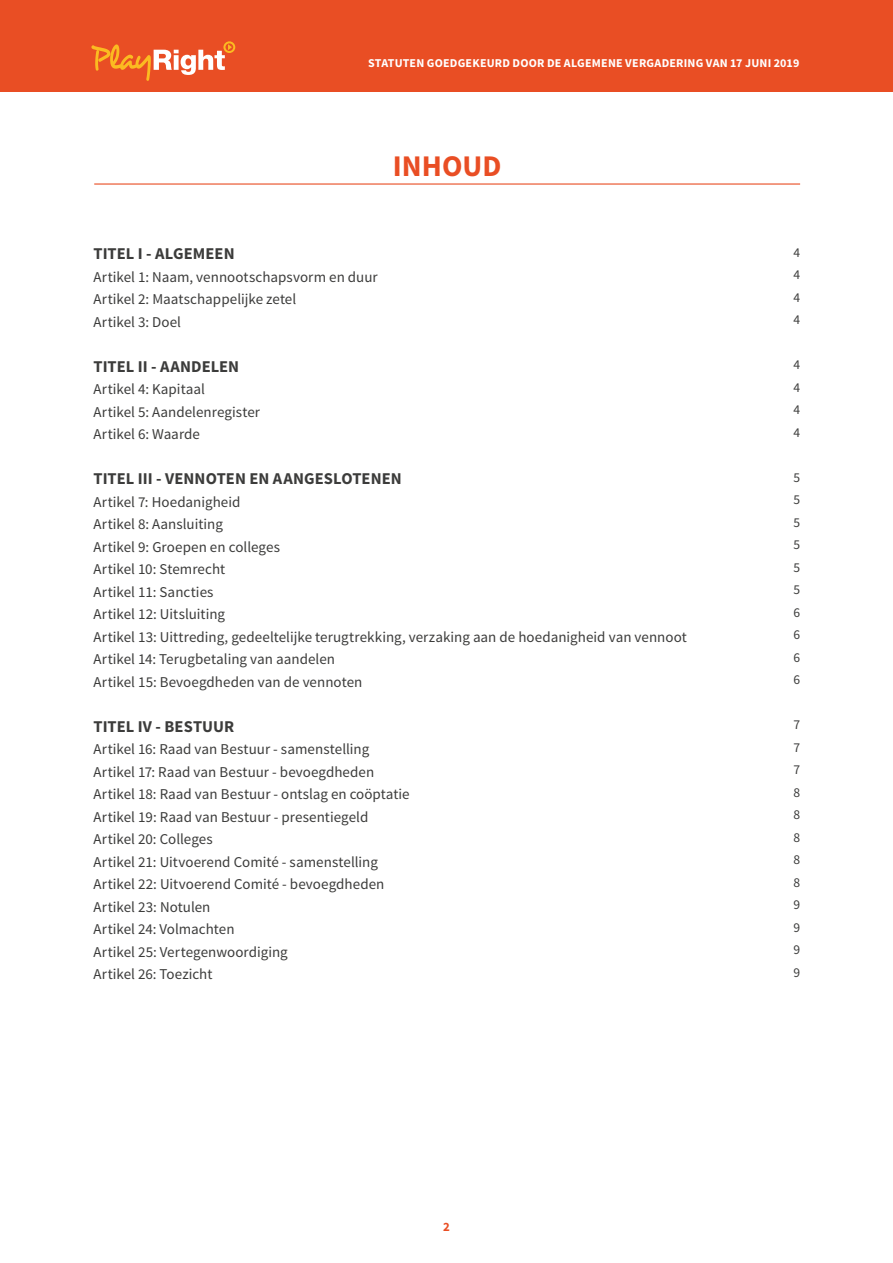
<style>
.page{position:relative;width:893px;height:1263px;background:#fff}
.page>*{position:absolute;margin:0;border:0;box-sizing:border-box;transform-origin:0 0}
.t1{font:700 30px "Source Sans Pro";color:#e94e24}
.t2{font:700 16.5px "Source Sans Pro";letter-spacing:.005em;color:#3c3c3b}
.t3{font:15px/22.5px "Source Sans Pro";letter-spacing:.005em;color:#3c3c3b}
.t4{font:13.5px/22.5px "Source Sans Pro";color:#3c3c3b;text-align:justify}
.t5{font:700 12.75px "Source Sans Pro";color:#e94e24}
.t6{font:700 12px "Source Sans Pro";letter-spacing:.015em;color:#fff}
</style>
<div class="page">
<div style="left:0;top:0;width:893px;height:92px;background:#e94e24"></div>
<svg style="left:91px;top:41px;width:144px;height:40px"></svg>
<hr style="left:94px;top:183px;width:706px;height:2px;background:#e94e24">
<p class="t6" style="left:368px;top:55px;width:433px">STATUTEN GOEDGEKEURD DOOR DE ALGEMENE VERGADERING VAN 17 JUNI 2019</p>
<h1 class="t1" style="left:393px;top:146px;width:110px">INHOUD</h1>
<p class="t2" style="left:94px;top:243px;width:143px">TITEL I - ALGEMEEN</p>
<p class="t3" style="left:94px;top:266px;width:286px">Artikel 1: Naam, vennootschapsvorm en duur<br>Artikel 2: Maatschappelijke zetel<br>Artikel 3: Doel</p>
<p class="t2" style="left:94px;top:355px;width:147px">TITEL II - AANDELEN</p>
<p class="t3" style="left:94px;top:378px;width:168px">Artikel 4: Kapitaal<br>Artikel 5: Aandelenregister<br>Artikel 6: Waarde</p>
<p class="t2" style="left:94px;top:468px;width:310px">TITEL III - VENNOTEN EN AANGESLOTENEN</p>
<p class="t3" style="left:94px;top:491px;width:595px">Artikel 7: Hoedanigheid<br>Artikel 8: Aansluiting<br>Artikel 9: Groepen en colleges<br>Artikel 10: Stemrecht<br>Artikel 11: Sancties<br>Artikel 12: Uitsluiting<br>Artikel 13: Uittreding, gedeeltelijke terugtrekking, verzaking aan de hoedanigheid van vennoot Artikel 14: Terugbetaling van aandelen<br>Artikel 15: Bevoegdheden van de vennoten</p>
<p class="t2" style="left:94px;top:715px;width:142px">TITEL IV - BESTUUR</p>
<p class="t3" style="left:94px;top:738px;width:317px">Artikel 16: Raad van Bestuur - samenstelling Artikel 17: Raad van Bestuur - bevoegdheden Artikel 18: Raad van Bestuur - ontslag en coöptatie Artikel 19: Raad van Bestuur - presentiegeld Artikel 20: Colleges<br>Artikel 21: Uitvoerend Comité - samenstelling Artikel 22: Uitvoerend Comité - bevoegdheden Artikel 23: Notulen<br>Artikel 24: Volmachten<br>Artikel 25: Vertegenwoordiging<br>Artikel 26: Toezicht</p>
<p class="t5" style="left:443px;top:1219px;width:8px">2</p>
<p class="t4" style="left:793px;top:241px;width:8px">4<br>4<br>4<br>4</p>
<p class="t4" style="left:793px;top:354px;width:8px">4<br>4<br>4<br>4</p>
<p class="t4" style="left:793px;top:466px;width:8px">5<br>5<br>5<br>5<br>5<br>5<br>6<br>6<br>6<br>6</p>
<p class="t4" style="left:793px;top:714px;width:8px">7<br>7<br>7<br>8<br>8<br>8<br>8<br>8<br>9<br>9<br>9<br>9</p>
</div>
